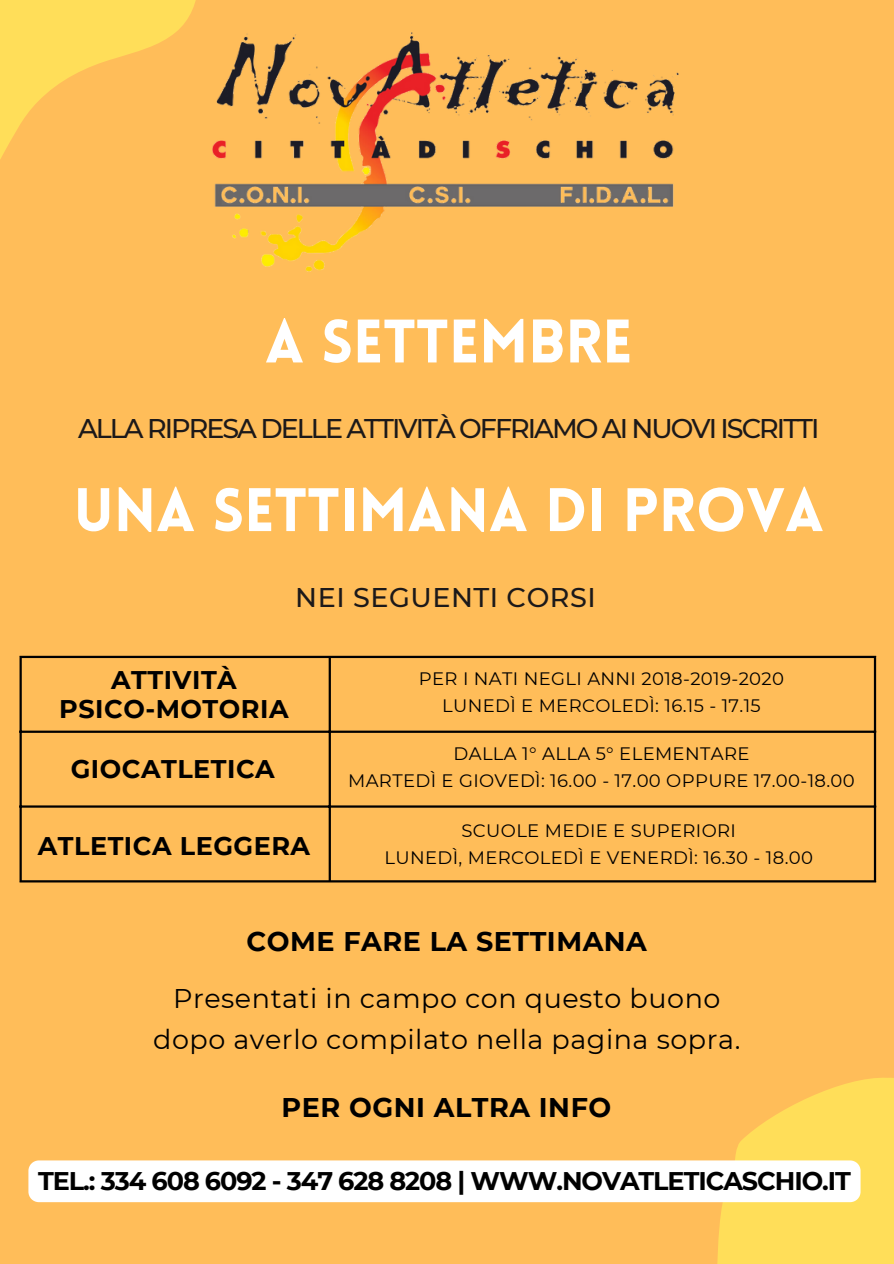
<style>
.page{position:relative;width:894px;height:1264px;background:#fff}
.page>*{position:absolute;margin:0;border:0;box-sizing:border-box;transform-origin:0 0}
.t1{font:900 60px "Lovelo";color:#fff}
.t2{font:27px/41.1px "Montserrat";letter-spacing:.02em;color:#000;text-align:center}
.t3{font:500 27px "Montserrat";letter-spacing:-.075em;color:#1c191a}
.t4{font:700 27px "Montserrat";letter-spacing:.02em;color:#000}
.t5{font:500 27px "Montserrat";letter-spacing:.02em;color:#1c191a}
.t6{font:700 25.5px "Montserrat";letter-spacing:-.04em;color:#000}
.t7{font:700 25.5px/29.2px "Montserrat";letter-spacing:.02em;color:#000;text-align:center}
.t8{font:18px "Montserrat";letter-spacing:.02em;color:#000}
</style>
<div class="page">
<div style="left:0;top:0;width:893px;height:1263px;background:#ffbd59"></div>
<svg style="left:0;top:0;width:196px;height:159px"></svg>
<svg style="left:22px;top:658px;width:851px;height:1px"></svg>
<hr style="left:20px;top:658px;width:2px;height:222px;background:#000">
<hr style="left:328px;top:658px;width:3px;height:222px;background:#000">
<hr style="left:873px;top:658px;width:2px;height:222px;background:#000">
<hr style="left:20px;top:655px;width:855px;height:3px;background:#000">
<hr style="left:20px;top:730px;width:855px;height:3px;background:#000">
<hr style="left:20px;top:805px;width:855px;height:2px;background:#000">
<hr style="left:20px;top:880px;width:855px;height:2px;background:#000">
<svg style="left:28px;top:1078px;width:865px;height:185px"></svg>
<img style="left:212px;top:32px;width:466px;height:240px">
<h2 class="t1" style="left:265px;top:317px;width:369px">A SETTEMBRE</h2>
<p class="t3" style="left:78px;top:412px;width:742px">ALLA RIPRESA DELLE ATTIVITÀ OFFRIAMO AI NUOVI ISCRITTI</p>
<p class="t1" style="left:74px;top:486px;width:751px">UNA SETTIMANA DI PROVA</p>
<p class="t5" style="left:295px;top:581px;width:302px">NEI SEGUENTI CORSI</p>
<h1 class="t7" style="left:59px;top:664px;width:231px">ATTIVITÀ<br>PSICO-MOTORIA</h1>
<h2 class="t7" style="left:71px;top:754px;width:205px">GIOCATLETICA</h2>
<h1 class="t7" style="left:38px;top:831px;width:274px">ATLETICA LEGGERA</h1>
<p class="t8" style="left:419px;top:667px;width:366px">PER I NATI NEGLI ANNI 2018-2019-2020</p>
<p class="t8" style="left:442px;top:694px;width:320px">LUNEDÌ E MERCOLEDÌ: 16.15 - 17.15</p>
<p class="t8" style="left:453px;top:742px;width:297px">DALLA 1° ALLA 5° ELEMENTARE</p>
<p class="t8" style="left:348px;top:769px;width:508px">MARTEDÌ E GIOVEDÌ: 16.00 - 17.00 OPPURE 17.00-18.00</p>
<p class="t8" style="left:461px;top:819px;width:276px">SCUOLE MEDIE E SUPERIORI</p>
<h2 class="t8" style="left:384px;top:846px;width:430px">LUNEDÌ, MERCOLEDÌ E VENERDÌ: 16.30 - 18.00</h2>
<h2 class="t4" style="left:246px;top:925px;width:402px">COME FARE LA SETTIMANA</h2>
<h2 class="t2" style="left:153px;top:978px;width:588px">Presentati in campo con questo buono dopo averlo compilato nella pagina sopra.</h2>
<h2 class="t4" style="left:281px;top:1091px;width:331px">PER OGNI ALTRA INFO</h2>
<h2 class="t6" style="left:38px;top:1165px;width:814px">TEL.: 334 608 6092 - 347 628 8208 | WWW.NOVATLETICASCHIO.IT</h2>
</div>
